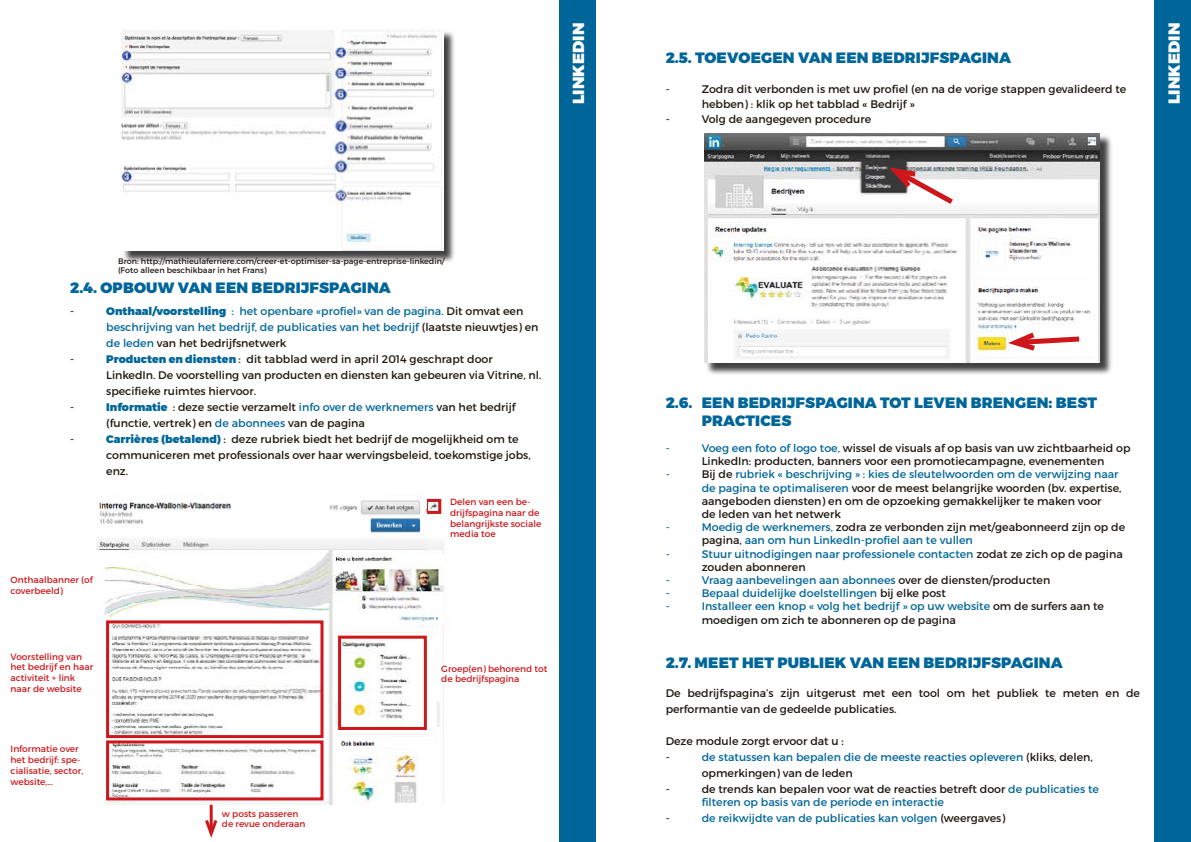
<style>
.page{position:relative;width:1191px;height:842px;background:#fff}
.page>*{position:absolute;margin:0;border:0;box-sizing:border-box;transform-origin:0 0}
.t1{font:900 16px "Montserrat";letter-spacing:.01em;color:#fff}
.t2{font:900 15px/18px "Montserrat";letter-spacing:.01em;color:#069}
.t3{font:11px/16px "Montserrat";color:#1d160f}
.t4{font:11px/16px "Montserrat";color:#069}
.t5{font:9px/10.8px "Montserrat";color:#cd171a}
.t6{font:8px/9.6px "Montserrat";color:#1d160f}
.s1{font-weight:900}
.s2{color:#1d160f}
.s3{font-weight:900;color:#069}
.s4{color:#069}
</style>
<div class="page">
<div style="left:558px;top:0;width:37px;height:842px;background:#069"></div>
<div style="left:122px;top:30px;width:333px;height:233px;background:#000;opacity:.75"></div>
<img style="left:121px;top:30px;width:322px;height:221px">
<div style="left:1154px;top:0;width:37px;height:842px;background:#069"></div>
<div style="left:706px;top:134px;width:406px;height:241px;background:#000;opacity:.75"></div>
<img style="left:704px;top:133px;width:395px;height:230px">
<svg style="left:1000px;top:328px;width:84px;height:26px"></svg>
<svg style="left:883px;top:164px;width:75px;height:45px"></svg>
<img style="left:100px;top:498px;width:344px;height:307px">
<div style="left:425px;top:499px;width:16px;height:15px;border:3px solid #cd171a"></div>
<div style="left:338px;top:636px;width:89px;height:94px;border:3px solid #cd171a"></div>
<div style="left:106px;top:620px;width:217px;height:118px;border:3px solid #cd171a"></div>
<div style="left:106px;top:740px;width:217px;height:60px;border:3px solid #cd171a"></div>
<hr style="left:210px;top:805px;width:3px;height:28px;background:#cd171a">
<svg style="left:205px;top:817px;width:13px;height:21px"></svg>
<img style="left:96px;top:495px;width:330px;height:54px">
<img style="left:334px;top:555px;width:109px;height:70px">
<img style="left:338px;top:738px;width:37px;height:10px">
<div style="left:375px;top:740px;width:37px;height:8px;background:#fff"></div>
<h1 class="t1" style="left:568px;top:104px;width:83px;rotate:-90deg">LINKEDIN</h1>
<p class="t6" style="left:118px;top:256px;width:328px">Bron: http://mathieulaferriere.com/creer-et-optimiser-sa-page-entreprise-linkedin/ (Foto alleen beschikbaar in het Frans)</p>
<h2 class="t2" style="left:70px;top:279px;width:322px">2.4. OPBOUW VAN EEN BEDRIJFSPAGINA</h2>
<p class="t3" style="left:70px;top:303px;width:6px">-</p>
<p class="t4" style="left:106px;top:303px;width:434px"><span class="s1">Onthaal/voorstelling</span> : het openbare «profiel» van de pagina. <span class="s2">Dit omvat een </span>beschrijving van het bedrijf, de publicaties van het bedrijf <span class="s2">(laatste nieuwtjes) en </span>de leden <span class="s2">van het bedrijfsnetwerk</span></p>
<p class="t3" style="left:70px;top:351px;width:6px">-</p>
<p class="t3" style="left:106px;top:351px;width:437px"><span class="s3">Producten en diensten</span> : dit tabblad werd in april 2014 geschrapt door<br>LinkedIn. De voorstelling van producten en diensten kan gebeuren via Vitrine, nl. specifieke ruimtes hiervoor.</p>
<p class="t3" style="left:70px;top:399px;width:6px">-</p>
<p class="t3" style="left:106px;top:399px;width:411px"><span class="s3">Informatie</span> : deze sectie verzamelt <span class="s4">info over de werknemers</span> van het bedrijf (functie, vertrek) en <span class="s4">de abonnees</span> van de pagina</p>
<p class="t3" style="left:70px;top:431px;width:6px">-</p>
<p class="t3" style="left:106px;top:431px;width:426px"><span class="s3">Carrières (betalend)</span> : deze rubriek biedt het bedrijf de mogelijkheid om te communiceren met professionals over haar wervingsbeleid, toekomstige jobs, enz.</p>
<p class="t5" style="left:11px;top:574px;width:84px">Onthaalbanner (of coverbeeld)</p>
<p class="t5" style="left:11px;top:651px;width:84px">Voorstelling van het bedrijf en haar activiteit + link naar de website</p>
<p class="t5" style="left:11px;top:744px;width:74px">Informatie over het bedrijf: spe&shy;cialisatie, sector, website,…</p>
<p class="t5" style="left:222px;top:808px;width:85px">w posts passeren de revue onderaan</p>
<p class="t5" style="left:450px;top:496px;width:93px">Delen van een be&shy;drijfspagina naar de belangrijkste sociale media toe</p>
<p class="t5" style="left:441px;top:663px;width:108px">Groep(en) behorend tot de bedrijfspagina</p>
<h2 class="t2" style="left:665px;top:49px;width:347px">2.5. TOEVOEGEN VAN EEN BEDRIJFSPAGINA</h2>
<p class="t3" style="left:665px;top:81px;width:6px">-</p>
<p class="t3" style="left:701px;top:81px;width:426px;line-height:15px">Zodra dit verbonden is met uw profiel (en na de vorige stappen gevalideerd te hebben) : klik op het tabblad « Bedrijf »</p>
<p class="t3" style="left:665px;top:111px;width:6px">-</p>
<p class="t3" style="left:701px;top:111px;width:171px">Volg de aangegeven procedure</p>
<h1 class="t1" style="left:1164px;top:104px;width:83px;rotate:-90deg">LINKEDIN</h1>
<h2 class="t2" style="left:701px;top:394px;width:397px;text-indent:-36px">2.6. EEN BEDRIJFSPAGINA TOT LEVEN BRENGEN: BEST<br>PRACTICES</h2>
<p class="t4" style="left:665px;top:440px;width:6px">-</p>
<p class="t3" style="left:701px;top:441px;width:430px;line-height:13.2px"><span class="s4">Voeg een foto of logo toe,</span> wissel de visuals af op basis van uw zichtbaarheid op<br>LinkedIn: producten, banners voor een promotiecampagne, evenementen</p>
<p class="t4" style="left:665px;top:466px;width:6px">-</p>
<p class="t3" style="left:701px;top:468px;width:421px;line-height:13.2px">Bij de <span class="s4">rubriek « beschrijving » : kies de sleutelwoorden om de verwijzing naar de pagina te optimaliseren</span> voor de meest belangrijke woorden (bv. expertise, aangeboden diensten) en om de opzoeking gemakkelijker te maken voor<br>de leden van het netwerk</p>
<p class="t4" style="left:665px;top:519px;width:6px">-</p>
<p class="t4" style="left:701px;top:521px;width:425px;line-height:13.2px">Moedig de werknemers, <span class="s2">zodra ze verbonden zijn met/geabonneerd zijn op de pagina,</span> aan om hun LinkedIn-profiel aan te vullen</p>
<p class="t4" style="left:665px;top:546px;width:6px">-</p>
<p class="t4" style="left:701px;top:547px;width:422px;line-height:13.2px">Stuur uitnodigingen naar professionele contacten <span class="s2">zodat ze zich op de pagina zouden abonneren</span></p>
<p class="t4" style="left:665px;top:572px;width:6px">-</p>
<p class="t4" style="left:701px;top:572px;width:350px">Vraag aanbevelingen aan abonnees <span class="s2">over de diensten/producten</span></p>
<p class="t4" style="left:665px;top:585px;width:6px">-</p>
<p class="t4" style="left:701px;top:585px;width:246px">Bepaal duidelijke doelstellingen <span class="s2">bij elke post</span></p>
<p class="t4" style="left:665px;top:598px;width:6px">-</p>
<p class="t3" style="left:701px;top:600px;width:404px;line-height:13.2px"><span class="s4">Installeer een knop « volg het bedrijf » op uw website</span> om de surfers aan te moedigen om zich te abonneren op de pagina</p>
<h2 class="t2" style="left:665px;top:654px;width:399px">2.7. MEET HET PUBLIEK VAN EEN BEDRIJFSPAGINA</h2>
<p class="t3" style="left:665px;top:685px;width:476px">De bedrijfspagina’s zijn uitgerust met een tool om het publiek te meten en de performantie van de gedeelde publicaties.</p>
<p class="t3" style="left:665px;top:733px;width:180px">Deze module zorgt ervoor dat u : -</p>
<p class="t4" style="left:701px;top:749px;width:392px">de statussen kan bepalen die de meeste reacties opleveren <span class="s2">(kliks, delen, opmerkingen) van de leden</span></p>
<p class="t3" style="left:665px;top:781px;width:6px">-</p>
<p class="t4" style="left:701px;top:783px;width:399px;line-height:13.2px"><span class="s2">de trends kan bepalen voor wat de reacties betreft door</span> de publicaties te filteren op basis van de periode en interactie</p>
<p class="t3" style="left:665px;top:810px;width:6px">-</p>
<p class="t4" style="left:701px;top:810px;width:305px">de reikwijdte van de publicaties kan volgen <span class="s2">(weergaves)</span></p>
</div>
